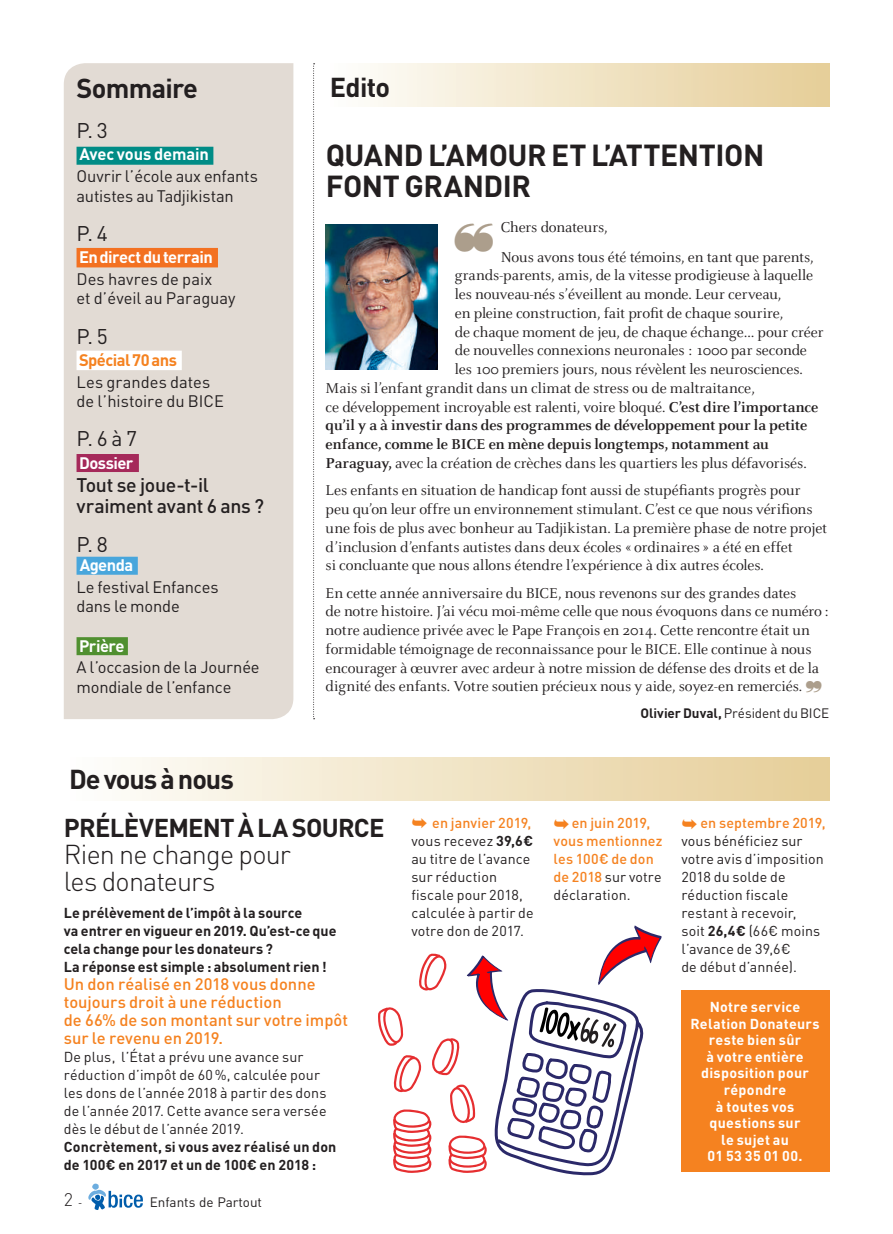
<style>
.page{position:relative;width:893px;height:1234px;background:#fff}
.page>*{position:absolute;margin:0;border:0;box-sizing:border-box;transform-origin:0 0}
.t1{font:700 30px/31.5px "DINOT";letter-spacing:-.015em;color:#231f20}
.t2{font:300 27px/27px "DINOT";letter-spacing:-.03em;color:#231f20}
.t3{font:700 27px "DINOT";letter-spacing:-.03em;color:#231f20}
.t4{font:700 25.5px "DINOT";letter-spacing:-.03em;color:#231f20}
.t5{font:21px "DINOT";color:#231f20}
.t6{font:500 19.5px/21px "DINOT";letter-spacing:-.015em;color:#231f20}
.t7{font:300 18px "DINOT";color:#231f20}
.t8{font:16.5px/21.6px "DINOT";letter-spacing:-.01em;color:#231f20}
.t9{font:500 16.5px/18px "DINOT";color:#f58220}
.t10{font:700 16.5px/21.6px "DINOT";letter-spacing:-.035em;color:#fff}
.t11{font:15.75px/18.8px "Celeste";letter-spacing:-.01em;color:#231f20}
.t12{font:700 15.75px "Celeste";letter-spacing:-.01em;color:#231f20}
.t13{font:14.25px/18px "DINOT";letter-spacing:.01em;color:#231f20}
.t14{font:700 14.25px/18px "DINOT";color:#231f20}
.t15{font:700 14.25px/16.5px "DINOT";letter-spacing:.02em;color:#fff;text-align:center}
.t16{font:500 14.25px/18px "DINOT";letter-spacing:.01em;color:#f58220}
.t17{font:13.5px "DINOT";letter-spacing:-.005em;color:#231f20}
.s1{font-weight:700;color:#fff}
.s2{font-weight:700;color:#008c86}
.s3{color:#f37121}
.s4{font-weight:400;color:#231f20}
.s5{font-weight:700;color:#f58220}
.s6{color:#a5295a}
.s7{font-weight:700;color:#48a6dc}
.s8{font-weight:300;color:#509030}
.s9{font-weight:700}
.s10{font-weight:400;font-size:9.75px}
.s11{font-weight:500;color:#f58220}
</style>
<div class="page">
<svg style="left:88px;top:1183px;width:55px;height:26px"></svg>
<div style="left:64px;top:63px;width:229px;height:656px;background:#e2dbd4"></div>
<div style="left:77px;top:147px;width:136px;height:18px;background:#008c86"></div>
<div style="left:77px;top:248px;width:141px;height:19px;background:#f37121"></div>
<div style="left:77px;top:350px;width:105px;height:20px;background:#fff"></div>
<div style="left:77px;top:454px;width:62px;height:18px;background:#a5295a"></div>
<div style="left:77px;top:556px;width:61px;height:18px;background:#48a6dc"></div>
<div style="left:77px;top:637px;width:51px;height:18px;background:#509030"></div>
<div style="left:326px;top:64px;width:503px;height:42px;background:linear-gradient(to right,#fefefc,#e5cd96)"></div>
<svg style="left:313px;top:63px;width:2px;height:656px"></svg>
<div style="left:64px;top:757px;width:765px;height:43px;background:linear-gradient(to right,#fefefc,#e6cd96)"></div>
<img style="left:326px;top:224px;width:112px;height:145px">
<div style="left:681px;top:990px;width:148px;height:181px;background:#f58220"></div>
<svg style="left:378px;top:925px;width:284px;height:251px"></svg>
<h2 class="t3" style="left:77px;top:71px;width:123px">Sommaire</h2>
<h3 class="t5" style="left:77px;top:117px;width:33px">P. 3</h3>
<p class="t8" style="left:77px;top:143px;width:183px"><span class="s1">Avec vous demain</span><span class="s2">i<br></span>Ouvrir l’école aux enfants</p>
<p class="t8" style="left:77px;top:184px;width:159px">autistes au Tadjikistan</p>
<h3 class="t5" style="left:77px;top:220px;width:33px">P. 4</h3>
<p class="t10" style="left:77px;top:246px;width:142px">En direct du terrain<span class="s3">I<br></span><span class="s4">Des havres de paix</span></p>
<p class="t8" style="left:77px;top:287px;width:161px">et d’éveil au Paraguay</p>
<h3 class="t5" style="left:77px;top:323px;width:33px">P. 5</h3>
<p class="t8" style="left:77px;top:349px;width:135px"><span class="s5">Spécial 70 ans</span><span class="s1">i<br></span>Les grandes dates</p>
<p class="t8" style="left:77px;top:390px;width:149px">de l’histoire du BICE</p>
<h3 class="t5" style="left:77px;top:425px;width:62px">P. 6 à 7</h3>
<p class="t10" style="left:79px;top:451px;width:61px">Dossier<span class="s6">I</span></p>
<p class="t6" style="left:77px;top:473px;width:189px">Tout se joue-t-il vraiment avant 6 ans ?</p>
<h3 class="t5" style="left:77px;top:531px;width:33px">P. 8</h3>
<p class="t8" style="left:77px;top:554px;width:144px"><span class="s1">Agenda</span><span class="s7">i<br></span>Le festival Enfances</p>
<p class="t8" style="left:77px;top:595px;width:105px">dans le monde</p>
<p class="t8" style="left:77px;top:634px;width:185px"><span class="s1">Prière</span><span class="s8">i<br></span>A l’occasion de la Journée</p>
<p class="t8" style="left:77px;top:675px;width:156px">mondiale de l’enfance</p>
<h2 class="t3" style="left:69px;top:761px;width:166px">De vous à nous</h2>
<h2 class="t3" style="left:330px;top:69px;width:62px">Edito</h2>
<h1 class="t1" style="left:326px;top:138px;width:440px">QUAND L’AMOUR ET L’ATTENTION<br>FONT GRANDIR</h1>
<p class="t11" style="left:501px;top:212px;width:315px;line-height:29.4px">Chers donateurs,<br>Nous avons tous été témoins, en tant que parents,</p>
<p class="t11" style="left:455px;top:266px;width:360px">grands-parents, amis, de la vitesse prodigieuse à laquelle</p>
<p class="t11" style="left:455px;top:284px;width:328px">les nouveau-nés s’éveillent au monde. Leur cerveau,</p>
<p class="t11" style="left:455px;top:303px;width:330px">en pleine construction, fait profit de chaque sourire,</p>
<p class="t11" style="left:455px;top:322px;width:370px">de chaque moment de jeu, de chaque échange… pour créer</p>
<p class="t11" style="left:455px;top:341px;width:353px">de nouvelles connexions neuronales : 1000 par seconde</p>
<p class="t11" style="left:455px;top:359px;width:350px">les 100 premiers jours, nous révèlent les neurosciences.</p>
<p class="t11" style="left:326px;top:378px;width:431px">Mais si l’enfant grandit dans un climat de stress ou de maltraitance,</p>
<p class="t11" style="left:326px;top:397px;width:494px">ce développement incroyable est ralenti, voire bloqué. <span class="s9">C’est dire l’importance</span></p>
<p class="t12" style="left:326px;top:416px;width:483px">qu’il y a à investir dans des programmes de développement pour la petite</p>
<p class="t12" style="left:326px;top:434px;width:445px">enfance, comme le BICE en mène depuis longtemps, notamment au</p>
<p class="t11" style="left:326px;top:453px;width:483px"><span class="s9">Paraguay,</span> avec la création de crèches dans les quartiers les plus défavorisés.</p>
<p class="t11" style="left:326px;top:480px;width:503px">Les enfants en situation de handicap font aussi de stupéfiants progrès pour peu qu’on leur offre un environnement stimulant. C’est ce que nous vérifions une fois de plus avec bonheur au Tadjikistan. La première phase de notre projet d’inclusion d’enfants autistes dans deux écoles « ordinaires » a été en effet<br>si concluante que nous allons étendre l’expérience à dix autres écoles.</p>
<p class="t11" style="left:326px;top:583px;width:504px">En cette année anniversaire du BICE, nous revenons sur des grandes dates<br>de notre histoire. J’ai vécu moi-même celle que nous évoquons dans ce numéro : notre audience privée avec le Pape François en 2014. Cette rencontre était un formidable témoignage de reconnaissance pour le BICE. Elle continue à nous encourager à œuvrer avec ardeur à notre mission de défense des droits et de la dignité des enfants. Votre soutien précieux nous y aide, soyez-en remerciés.</p>
<p class="t17" style="left:641px;top:704px;width:190px"><span class="s9">Olivier Duval,</span> Président du BICE</p>
<h3 class="t4" style="left:64px;top:811px;width:322px">PRÉLÈVEMENT À LA SOURCE</h3>
<h2 class="t2" style="left:64px;top:840px;width:229px">Rien ne change pour les donateurs</h2>
<p class="t14" style="left:64px;top:903px;width:274px">Le prélèvement de l’impôt à la source<br>va entrer en vigueur en 2019. Qu’est-ce que cela change pour les donateurs ?<br>La réponse est simple : absolument rien !</p>
<p class="t9" style="left:64px;top:974px;width:286px">Un don réalisé en 2018 vous donne toujours droit à une réduction<br>de 66% de son montant sur votre impôt sur le revenu en 2019.</p>
<p class="t13" style="left:64px;top:1047px;width:264px">De plus, l’État a prévu une avance sur réduction d’impôt de 60%, calculée pour les dons de l’année 2018 à partir des dons de l’année 2017. Cette avance sera versée dès le début de l’année 2019.</p>
<p class="t14" style="left:64px;top:1137px;width:274px">Concrètement, si vous avez réalisé un don de 100€ en 2017 et un de 100€ en 2018 :</p>
<p class="t7" style="left:64px;top:1188px;width:20px">2 <span class="s10">-</span></p>
<p class="t17" style="left:150px;top:1193px;width:114px">Enfants de Partout</p>
<p class="t13" style="left:411px;top:813px;width:124px;text-indent:21px"><span class="s11">en janvier 2019, </span>vous recevez <span class="s9">39,6€ </span>au titre de l’avance sur réduction fiscale pour 2018, calculée à partir de votre don de 2017.</p>
<p class="t16" style="left:554px;top:813px;width:110px;text-indent:18px">en juin 2019, vous mentionnez les 100€ de don de 2018 <span class="s4">sur votre déclaration.</span></p>
<p class="t16" style="left:700px;top:813px;width:127px">en septembre 2019,</p>
<p class="t13" style="left:681px;top:831px;width:144px">vous bénéficiez sur votre avis d’imposition<br>2018 du solde de réduction fiscale restant à recevoir,<br>soit <span class="s9">26,4€</span> (66€ moins l’avance de 39,6€<br>de début d’année).</p>
<p class="t15" style="left:690px;top:998px;width:131px">Notre service<br>Relation Donateurs reste bien sûr<br>à votre entière disposition pour répondre<br>à toutes vos questions sur<br>le sujet au<br>01 53 35 01 00.</p>
</div>
